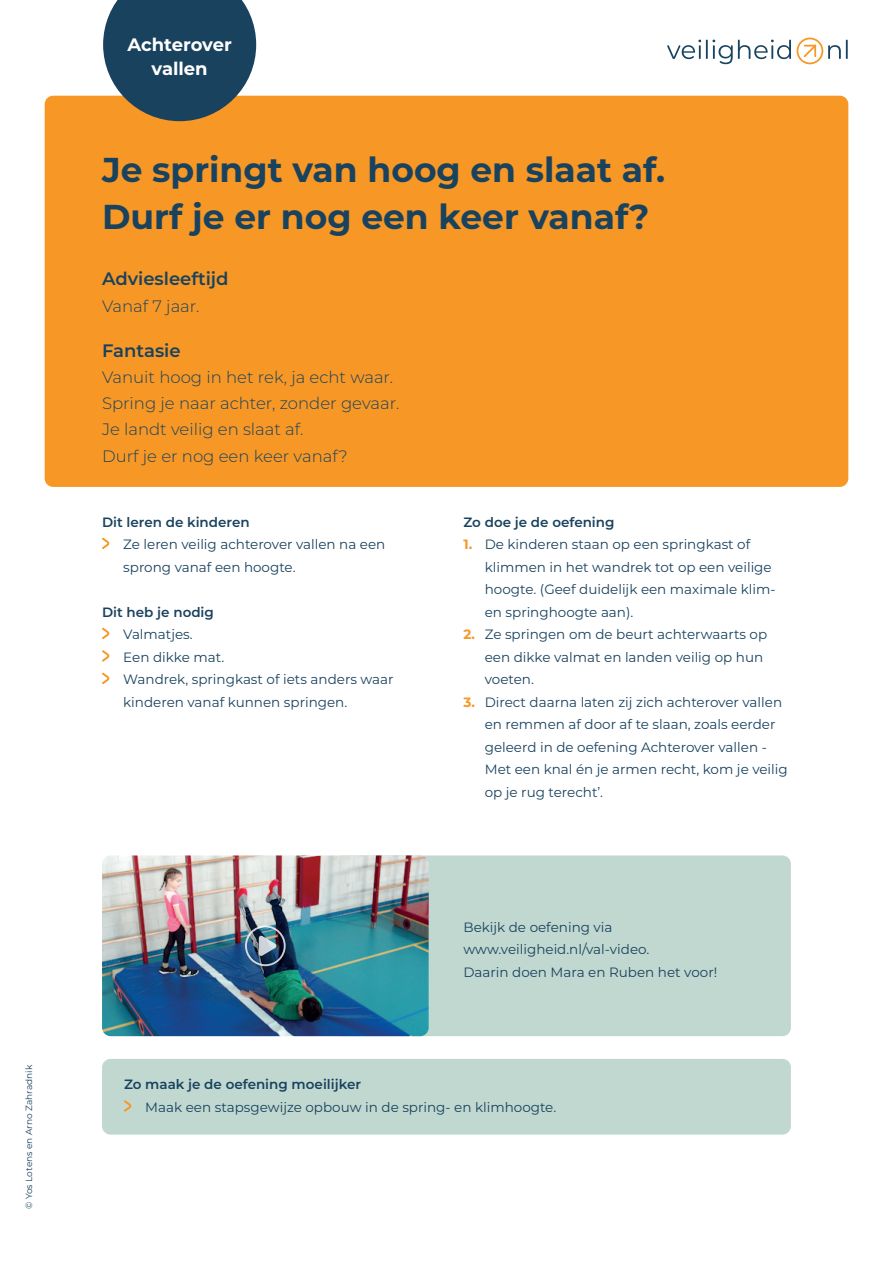
<style>
.page{position:relative;width:893px;height:1263px;background:#fff}
.page>*{position:absolute;margin:0;border:0;box-sizing:border-box;transform-origin:0 0}
.t1{font:700 34.5px/46.5px "Montserrat";color:#19425e}
.t2{font:600 18px "Montserrat";color:#19425e}
.t3{font:700 18px/24px "Montserrat";color:#fff;text-align:center}
.t4{font:300 16.5px/26.2px "Montserrat";color:#19425e}
.t5{font:13.5px/22.5px "Montserrat";color:#19425e}
.t6{font:600 13.5px "Montserrat";color:#19425e}
.t7{font:9px "Montserrat";color:#19425e}
.s1{font-weight:700;color:#f79725}
</style>
<div class="page">
<div style="left:45px;top:96px;width:803px;height:391px;background:#f79725;border-radius:9px"></div>
<svg style="left:103px;top:0;width:153px;height:121px"></svg>
<svg style="left:667px;top:40px;width:124px;height:24px"></svg>
<svg style="left:797px;top:38px;width:51px;height:26px"></svg>
<svg style="left:102px;top:538px;width:7px;height:11px"></svg>
<svg style="left:102px;top:628px;width:7px;height:11px"></svg>
<svg style="left:102px;top:650px;width:7px;height:12px"></svg>
<svg style="left:102px;top:673px;width:7px;height:11px"></svg>
<div style="left:334px;top:855px;width:457px;height:181px;background:#c1d8d0;border-radius:9px"></div>
<img style="left:102px;top:855px;width:327px;height:181px">
<div style="left:245px;top:925px;width:41px;height:41px;border:2px solid #fff;border-radius:50%"></div>
<svg style="left:259px;top:935px;width:18px;height:22px"></svg>
<div style="left:102px;top:1059px;width:689px;height:75px;background:#c1d8d0;border-radius:9px"></div>
<svg style="left:124px;top:1100px;width:7px;height:12px"></svg>
<p class="t7" style="left:23px;top:1209px;width:145px;rotate:-90deg">© Yos Lotens en Arno Zahradnik</p>
<h2 class="t3" style="left:127px;top:31px;width:106px">Achterover vallen</h2>
<h1 class="t1" style="left:102px;top:145px;width:565px">Je springt van hoog en slaat af.<br>Durf je er nog een keer vanaf?</h1>
<h2 class="t2" style="left:102px;top:266px;width:128px">Adviesleeftijd</h2>
<p class="t4" style="left:102px;top:292px;width:99px">Vanaf 7 jaar.</p>
<h2 class="t2" style="left:102px;top:337px;width:80px">Fantasie</h2>
<p class="t4" style="left:102px;top:363px;width:299px">Vanuit hoog in het rek, ja echt waar.<br>Spring je naar achter, zonder gevaar.<br>Je landt veilig en slaat af.<br>Durf je er nog een keer vanaf?</p>
<p class="t6" style="left:102px;top:512px;width:149px">Dit leren de kinderen</p>
<p class="t5" style="left:123px;top:532px;width:264px">Ze leren veilig achterover vallen na een sprong vanaf een hoogte.</p>
<p class="t6" style="left:102px;top:602px;width:113px">Dit heb je nodig</p>
<p class="t5" style="left:123px;top:622px;width:272px">Valmatjes.<br>Een dikke mat.<br>Wandrek, springkast of iets anders waar kinderen vanaf kunnen springen.</p>
<p class="t6" style="left:463px;top:512px;width:153px">Zo doe je de oefening</p>
<p class="t5" style="left:485px;top:532px;width:292px;text-indent:-21px"><span class="s1">1.</span> De kinderen staan op een springkast of klimmen in het wandrek tot op een veilige hoogte. (Geef duidelijk een maximale klim&shy;en springhoogte aan).</p>
<p class="t5" style="left:485px;top:623px;width:284px;text-indent:-21px"><span class="s1">2.</span> Ze springen om de beurt achterwaarts op een dikke valmat en landen veilig op hun voeten.</p>
<p class="t5" style="left:485px;top:690px;width:305px;text-indent:-21px"><span class="s1">3.</span> Direct daarna laten zij zich achterover vallen en remmen af door af te slaan, zoals eerder geleerd in de oefening Achterover vallen - Met een knal én je armen recht, kom je veilig op je rug terecht’.</p>
<p class="t5" style="left:463px;top:915px;width:255px">Bekijk de oefening via www.veiligheid.nl/val-video.<br>Daarin doen Mara en Ruben het voor!</p>
<p class="t6" style="left:124px;top:1075px;width:239px">Zo maak je de oefening moeilijker</p>
<p class="t5" style="left:145px;top:1095px;width:413px">Maak een stapsgewijze opbouw in de spring- en klimhoogte.</p>
</div>
